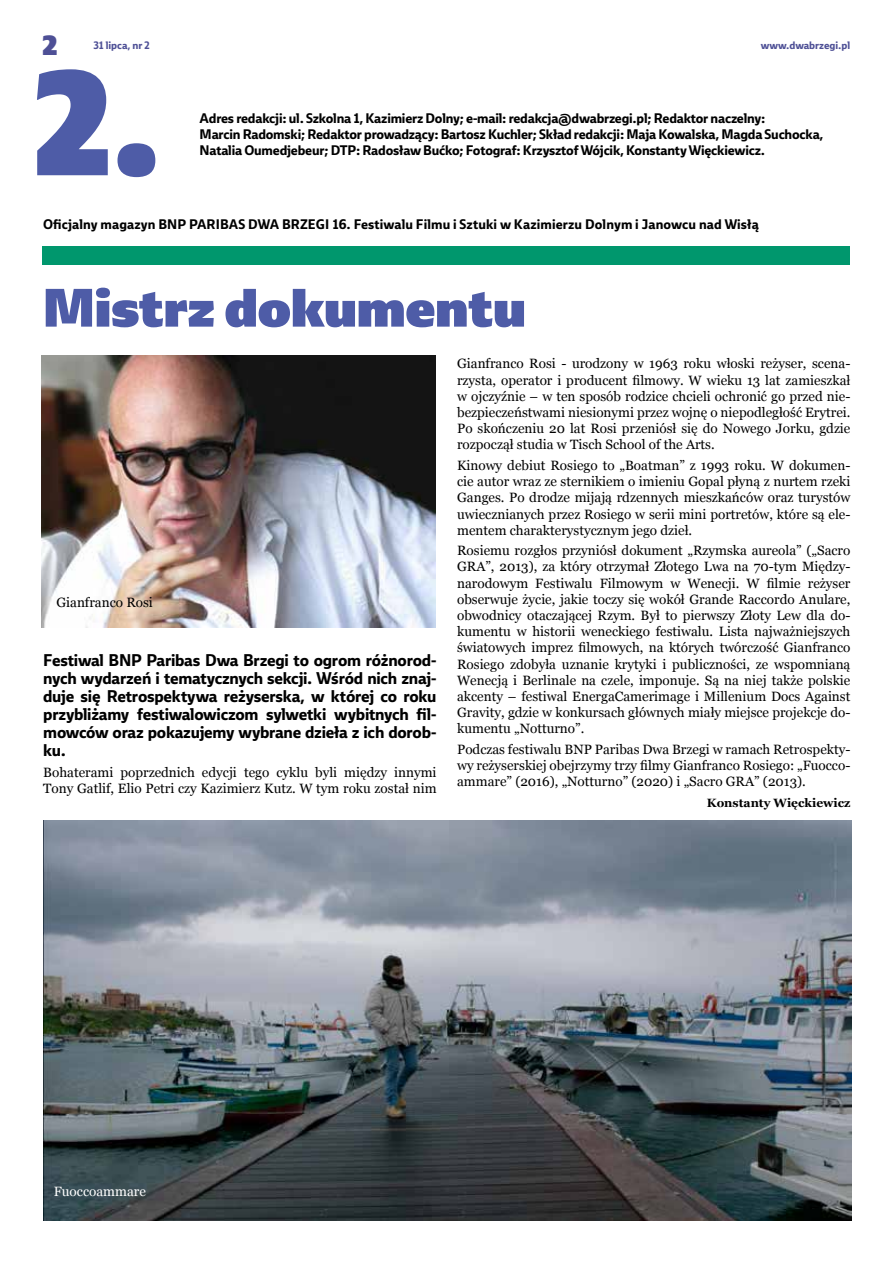
<style>
.page{position:relative;width:893px;height:1263px;background:#fff}
.page>*{position:absolute;margin:0;border:0;box-sizing:border-box;transform-origin:0 0}
.t1{font:144.75px "Ebony Bl";color:#4e5ca7;scale:.96 1}
.t2{font:52.5px "Ebony Bl";color:#4e5ca7}
.t3{font:27px "Ebony Bl";color:#4e5096}
.t4{font:700 16.5px/18px "Ebony";letter-spacing:-.015em;color:#000;text-align:justify}
.t5{font:13.5px/16.2px "Georgia";color:#000;text-align:justify}
.t6{font:700 13.5px/16.2px "Ebony";letter-spacing:-.015em;color:#000}
.t7{font:700 13.5px "Ebony";letter-spacing:.01em;color:#000}
.t8{font:13.5px "Georgia";color:#fff}
.t9{font:700 12px "Georgia";color:#000}
.t10{font:700 10.5px "Ebony";color:#4e5096}
</style>
<div class="page">
<div style="left:43px;top:246px;width:807px;height:19px;background:#00976d"></div>
<img style="left:41px;top:356px;width:395px;height:271px">
<img style="left:43px;top:821px;width:808px;height:399px">
<h3 class="t3" style="left:43px;top:27px;width:17px">2</h3>
<p class="t10" style="left:93px;top:38px;width:58px">31 lipca, nr 2</p>
<p class="t10" style="left:761px;top:38px;width:91px">www.dwabrzegi.pl</p>
<h1 class="t1" style="left:34px;top:24px;width:135px">2.</h1>
<p class="t6" style="left:200px;top:110px;width:625px">Adres redakcji: ul. Szkolna 1, Kazimierz Dolny; e-mail: redakcja@dwabrzegi.pl; Redaktor naczelny:<br>Marcin Radomski; Redaktor prowadzący: Bartosz Kuchler; Skład redakcji: Maja Kowalska, Magda Suchocka,<br>Natalia Oumedjebeur; DTP: Radosław Bućko; Fotograf: Krzysztof Wójcik, Konstanty Więckiewicz.</p>
<p class="t7" style="left:43px;top:215px;width:717px">Oficjalny magazyn BNP PARIBAS DWA BRZEGI 16. Festiwalu Filmu i Sztuki w Kazimierzu Dolnym i Janowcu nad Wisłą</p>
<h2 class="t2" style="left:43px;top:272px;width:484px">Mistrz dokumentu</h2>
<p class="t5" style="left:457px;top:355px;width:395px">Gianfranco Rosi - urodzony w 1963 roku włoski reżyser, scena&shy;rzysta, operator i producent filmowy. W wieku 13 lat zamieszkał w ojczyźnie – w ten sposób rodzice chcieli ochronić go przed nie&shy;bezpieczeństwami niesionymi przez wojnę o niepodległość Erytrei.<br>Po skończeniu 20 lat Rosi przeniósł się do Nowego Jorku, gdzie rozpoczął studia w Tisch School of the Arts.</p>
<p class="t5" style="left:457px;top:457px;width:395px">Kinowy debiut Rosiego to „Boatman” z 1993 roku. W dokumen&shy;cie autor wraz ze sternikiem o imieniu Gopal płyną z nurtem rzeki Ganges. Po drodze mijają rdzennych mieszkańców oraz turystów uwiecznianych przez Rosiego w serii mini portretów, które są ele&shy;mentem charakterystycznym jego dzieł.</p>
<p class="t5" style="left:457px;top:542px;width:395px">Rosiemu rozgłos przyniósł dokument „Rzymska aureola” („Sacro GRA”, 2013), za który otrzymał Złotego Lwa na 70-tym Między&shy;narodowym Festiwalu Filmowym w Wenecji. W filmie reżyser obserwuje życie, jakie toczy się wokół Grande Raccordo Anulare, obwodnicy otaczającej Rzym. Był to pierwszy Złoty Lew dla do&shy;kumentu w historii weneckiego festiwalu. Lista najważniejszych światowych imprez filmowych, na których twórczość Gianfranco Rosiego zdobyła uznanie krytyki i publiczności, ze wspomnianą Wenecją i Berlinale na czele, imponuje. Są na niej także polskie akcenty – festiwal EnergaCamerimage i Millenium Docs Against Gravity, gdzie w konkursach głównych miały miejsce projekcje do&shy;kumentu „Notturno”.</p>
<p class="t5" style="left:457px;top:740px;width:395px">Podczas festiwalu BNP Paribas Dwa Brzegi w ramach Retrospekty&shy;wy reżyserskiej obejrzymy trzy filmy Gianfranco Rosiego: „Fuocco&shy;ammare” (2016), „Notturno” (2020) i „Sacro GRA” (2013).</p>
<p class="t9" style="left:707px;top:793px;width:145px">Konstanty Więckiewicz</p>
<p class="t5" style="left:56px;top:594px;width:98px">Gianfranco Rosi</p>
<p class="t4" style="left:43px;top:651px;width:395px">Festiwal BNP Paribas Dwa Brzegi to ogrom różnorod&shy;nych wydarzeń i tematycznych sekcji. Wśród nich znaj&shy;duje się Retrospektywa reżyserska, w której co roku przybliżamy festiwalowiczom sylwetki wybitnych fil&shy;mowców oraz pokazujemy wybrane dzieła z ich dorob&shy;ku.</p>
<p class="t5" style="left:43px;top:763px;width:395px">Bohaterami poprzednich edycji tego cyklu byli między innymi<br>Tony Gatlif, Elio Petri czy Kazimierz Kutz. W tym roku został nim</p>
<p class="t8" style="left:54px;top:1181px;width:94px">Fuoccoammare</p>
</div>
